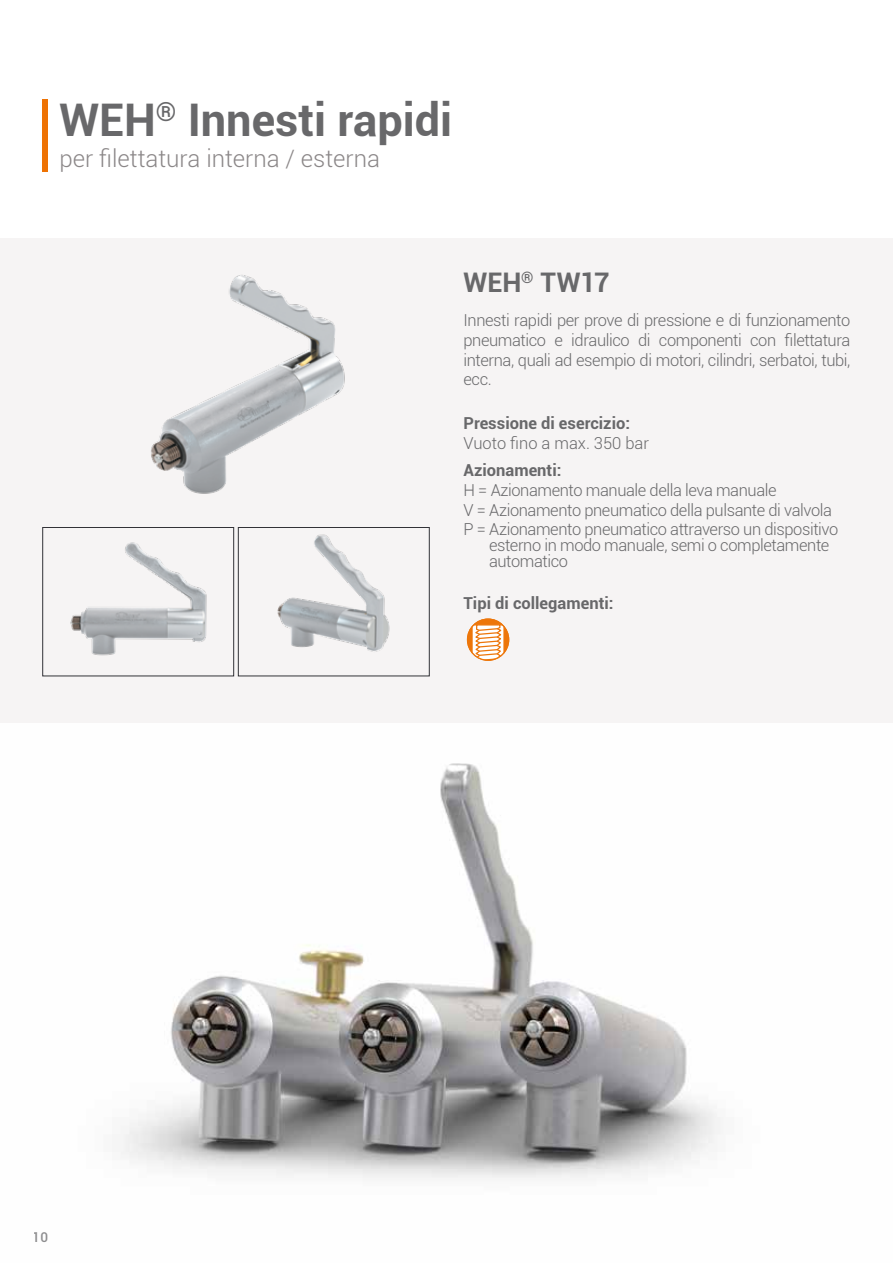
<style>
.page{position:relative;width:893px;height:1263px;background:#fff}
.page>*{position:absolute;margin:0;border:0;box-sizing:border-box;transform-origin:0 0}
.t1{font:700 45px "Roboto";color:#68686a}
.t2{font:700 27px "Roboto";letter-spacing:-.005em;color:#68686a}
.t3{font:300 24px "Roboto";color:#8b8788}
.t4{font:300 16.5px/19.8px "Roboto";letter-spacing:-.025em;color:#68686a}
.t5{font:700 16.5px "Roboto";color:#68686a}
.t6{font:300 16.5px "Roboto";color:#68686a}
.t7{font:500 13.5px "Roboto";color:#68686a}
</style>
<div class="page">
<img style="left:121px;top:763px;width:600px;height:415px">
<div style="left:0;top:238px;width:893px;height:485px;background:#f6f4f4"></div>
<img style="left:151px;top:275px;width:194px;height:219px">
<img style="left:70px;top:542px;width:137px;height:114px">
<div style="left:43px;top:527px;width:191px;height:149px;border:1px solid #323237"></div>
<img style="left:277px;top:534px;width:113px;height:118px">
<div style="left:238px;top:527px;width:191px;height:149px;border:1px solid #323237"></div>
<div style="left:43px;top:99px;width:5px;height:73px;background:#ee7203"></div>
<div style="left:467px;top:619px;width:42px;height:41px;background:#ed760a;border-radius:50%"></div>
<svg style="left:471px;top:624px;width:34px;height:36px"></svg>
<div style="left:467px;top:618px;width:42px;height:43px;border:1px solid #ed760a;border-radius:50%"></div>
<h1 class="t1" style="left:60px;top:88px;width:394px">WEH<sup>®</sup> Innesti rapidi</h1>
<h3 class="t3" style="left:60px;top:142px;width:322px">per filettatura interna / esterna</h3>
<h2 class="t2" style="left:463px;top:264px;width:148px">WEH<sup>®</sup> TW17</h2>
<p class="t4" style="left:463px;top:310px;width:388px;text-align:justify">Innesti rapidi per prove di pressione e di funzionamento pneumatico e idraulico di componenti con filettatura interna, quali ad esempio di motori, cilindri, serbatoi, tubi, ecc.</p>
<p class="t5" style="left:463px;top:412px;width:168px">Pressione di esercizio:</p>
<p class="t6" style="left:463px;top:432px;width:187px">Vuoto fino a max. 350 bar</p>
<p class="t5" style="left:463px;top:458px;width:99px">Azionamenti:</p>
<p class="t4" style="left:463px;top:479px;width:376px">H = Azionamento manuale della leva manuale<br>V = Azionamento pneumatico della pulsante di valvola<br>P = Azionamento pneumatico attraverso un dispositivo</p>
<p class="t4" style="left:489px;top:536px;width:342px;line-height:16.5px">esterno in modo manuale, semi o completamente automatico</p>
<p class="t5" style="left:463px;top:592px;width:151px">Tipi di collegamenti:</p>
<p class="t7" style="left:33px;top:1228px;width:17px">10</p>
</div>
